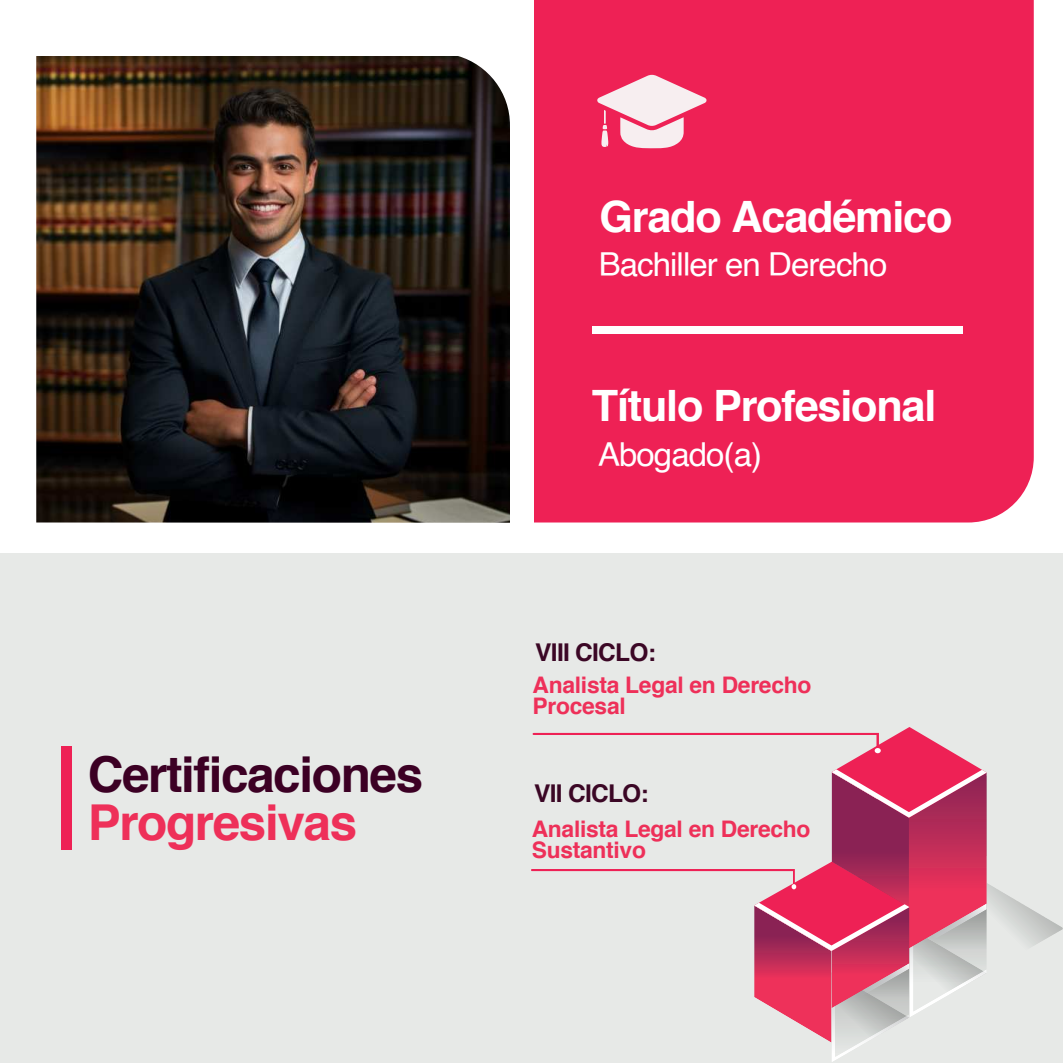
<style>
.page{position:relative;width:1063px;height:1063px;background:#fff}
.page>*{position:absolute;margin:0;border:0;box-sizing:border-box;transform-origin:0 0}
.t1{font:700 49.5px "Helvetica";letter-spacing:-.03em;color:#3c0024}
.t2{font:700 49.5px "Helvetica";letter-spacing:-.03em;color:#ee3059}
.t3{font:700 43.2px "Helvetica";letter-spacing:-.03em;color:#fff}
.t4{font:33px "Helvetica";letter-spacing:-.03em;color:#fff}
.t5{font:700 24.45px "Helvetica";letter-spacing:-.03em;color:#3b0725}
.t6{font:700 22.8px/21.5px "Helvetica";letter-spacing:-.01em;color:#ee3059}
</style>
<div class="page">
<div style="left:0;top:551px;width:1063px;height:512px;background:#e7e9e7"></div>
<div style="left:0;top:0;width:1063px;height:553px;background:#fff"></div>
<img style="left:36px;top:56px;width:474px;height:467px">
<div style="left:534px;top:0;width:500px;height:523px;background:#ee2155"></div>
<div style="left:593px;top:326px;width:370px;height:8px;background:#fff"></div>
<svg style="left:597px;top:74px;width:109px;height:75px"></svg>
<svg style="left:531px;top:727px;width:532px;height:335px"></svg>
<div style="left:62px;top:746px;width:10px;height:104px;background:#ee2155"></div>
<h1 class="t1" style="left:88px;top:755px;width:337px">Certificaciones</h1>
<h1 class="t2" style="left:88px;top:803px;width:271px">Progresivas</h1>
<h2 class="t3" style="left:599px;top:199px;width:355px">Grado AcadÈmico</h2>
<h3 class="t4" style="left:599px;top:251px;width:290px">Bachiller en Derecho</h3>
<h2 class="t3" style="left:592px;top:388px;width:346px">TÌtulo Profesional</h2>
<h3 class="t4" style="left:598px;top:442px;width:166px">Abogado(a)</h3>
<p class="t5" style="left:535px;top:642px;width:122px">VIII CICLO:</p>
<p class="t6" style="left:533px;top:676px;width:280px">Analista Legal en Derecho<br>Procesal</p>
<p class="t5" style="left:534px;top:784px;width:116px">VII CICLO:</p>
<p class="t6" style="left:532px;top:820px;width:280px">Analista Legal en Derecho<br>Sustantivo</p>
</div>
